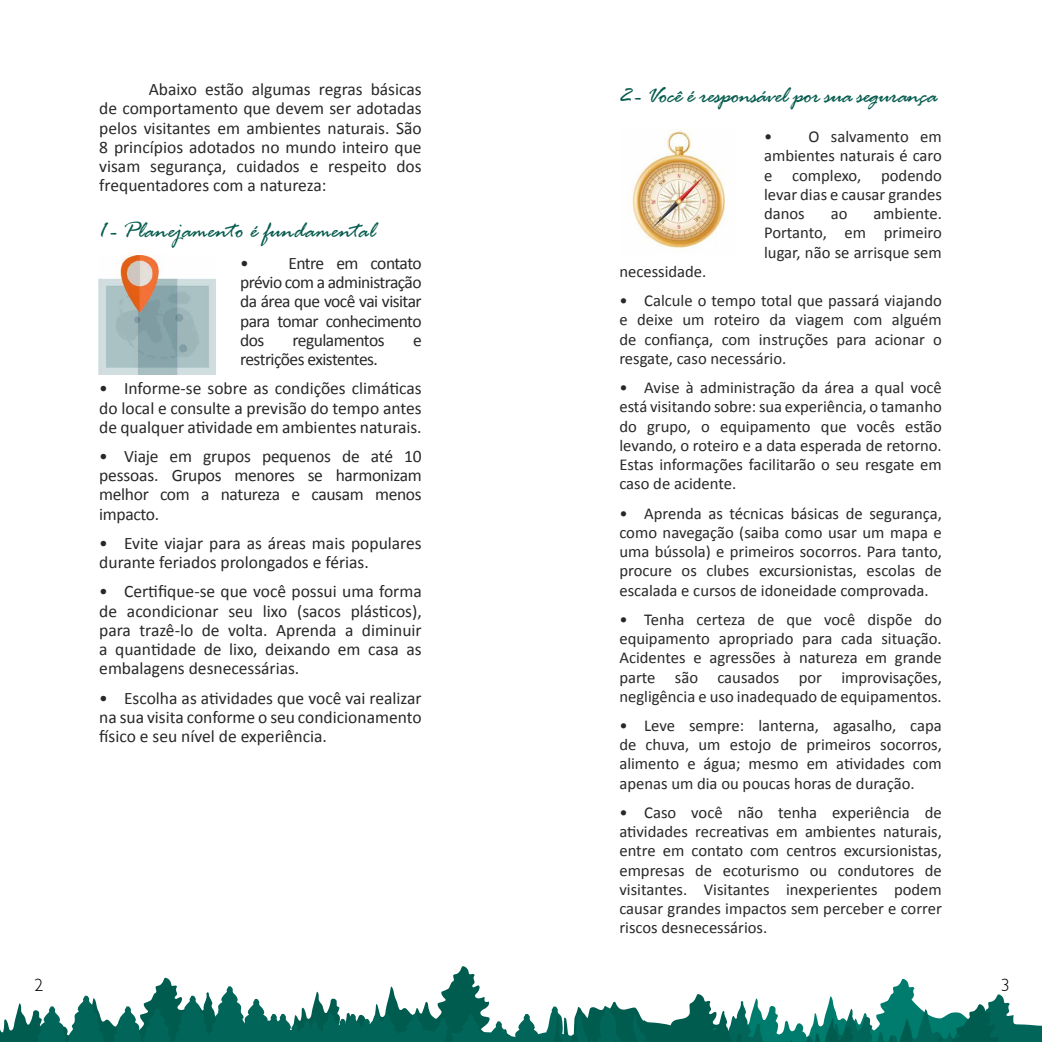
<style>
.page{position:relative;width:1042px;height:1042px;background:#fff}
.page>*{position:absolute;margin:0;border:0;box-sizing:border-box;transform-origin:0 0}
.t1{font:italic 24.5px "Rage";letter-spacing:-.03em;color:#065c4e}
.t2{font:italic 24.5px "Rage";color:#065c4e}
.t3{font:17.5px/19.2px "Calibri";color:#292829;text-align:justify}
.t4{font:17.5px "Calibri";letter-spacing:-.03em;color:#292829}
.t5{font:300 17.5px "Humanist 521 BT";color:#000101}
.t6{font:300 17.5px "Humanist 521 BT";color:#000}
.t7{font:16.62px/19.2px "Calibri";color:#292829;text-align:justify}
</style>
<div class="page">
<svg style="left:0;top:966px;width:1042px;height:76px"></svg>
<img style="left:98px;top:256px;width:117px;height:119px">
<img style="left:629px;top:131px;width:96px;height:119px">
<p class="t3" style="left:99px;top:80px;width:324px;text-indent:50px">Abaixo estão algumas regras básicas de comportamento que devem ser adotadas pelos visitantes em ambientes naturais. São 8 princípios adotados no mundo inteiro que visam segurança, cuidados e respeito dos frequentadores com a natureza:</p>
<h1 class="t2" style="left:98px;top:217px;width:279px">1 - Planejamento é fundamental</h1>
<p class="t3" style="left:240px;top:253px;width:183px">• Entre em contato prévio com a administração da área que você vai visitar para tomar conhecimento dos</p>
<p class="t4" style="left:293px;top:329px;width:94px">regulamentos</p>
<p class="t3" style="left:413px;top:330px;width:10px">e</p>
<p class="t4" style="left:240px;top:348px;width:139px">restrições existentes.</p>
<p class="t3" style="left:99px;top:379px;width:324px">• Informe-se sobre as condições climáticas do local e consulte a previsão do tempo antes de qualquer atividade em ambientes naturais.</p>
<p class="t3" style="left:99px;top:446px;width:324px">• Viaje em grupos pequenos de até 10 pessoas. Grupos menores se harmonizam melhor com a natureza e causam menos impacto.</p>
<p class="t3" style="left:99px;top:533px;width:324px">• Evite viajar para as áreas mais populares durante feriados prolongados e férias.</p>
<p class="t3" style="left:99px;top:582px;width:324px">• Certifique-se que você possui uma forma de acondicionar seu lixo (sacos plásticos), para trazê-lo de volta. Aprenda a diminuir a quantidade de lixo, deixando em casa as embalagens desnecessárias.</p>
<p class="t3" style="left:99px;top:688px;width:324px">• Escolha as atividades que você vai realizar na sua visita conforme o seu condicionamento físico e seu nível de experiência.</p>
<h1 class="t1" style="left:619px;top:83px;width:320px">2 - Você é responsável por sua segurança</h1>
<p class="t7" style="left:764px;top:127px;width:179px">• O salvamento em ambientes naturais é caro e complexo, podendo levar dias e causar grandes danos</p>
<p class="t7" style="left:764px;top:204px;width:179px;text-indent:109px">ambiente.<br>Portanto, em primeiro lugar, não se arrisque sem</p>
<p class="t7" style="left:831px;top:204px;width:18px">ao</p>
<p class="t7" style="left:619px;top:262px;width:89px">necessidade.</p>
<p class="t7" style="left:619px;top:291px;width:324px">• Calcule o tempo total que passará viajando e deixe um roteiro da viagem com alguém de confiança, com instruções para acionar o resgate, caso necessário.</p>
<p class="t7" style="left:619px;top:378px;width:324px">• Avise à administração da área a qual você está visitando sobre: sua experiência, o tamanho do grupo, o equipamento que vocês estão levando, o roteiro e a data esperada de retorno.<br>Estas informações facilitarão o seu resgate em caso de acidente.</p>
<p class="t7" style="left:619px;top:503px;width:324px">• Aprenda as técnicas básicas de segurança, como navegação (saiba como usar um mapa e uma bússola) e primeiros socorros. Para tanto, procure os clubes excursionistas, escolas de escalada e cursos de idoneidade comprovada.</p>
<p class="t7" style="left:619px;top:610px;width:324px">• Tenha certeza de que você dispõe do equipamento apropriado para cada situação.<br>Acidentes e agressões à natureza em grande parte são causados por improvisações, negligência e uso inadequado de equipamentos.</p>
<p class="t7" style="left:619px;top:716px;width:324px">• Leve sempre: lanterna, agasalho, capa de chuva, um estojo de primeiros socorros, alimento e água; mesmo em atividades com apenas um dia ou poucas horas de duração.</p>
<p class="t7" style="left:619px;top:803px;width:324px">• Caso você não tenha experiência de atividades recreativas em ambientes naturais, entre em contato com centros excursionistas, empresas de ecoturismo ou condutores de visitantes. Visitantes inexperientes podem causar grandes impactos sem perceber e correr riscos desnecessários.</p>
<p class="t5" style="left:35px;top:974px;width:10px">2</p>
<p class="t6" style="left:1001px;top:974px;width:10px">3</p>
</div>
